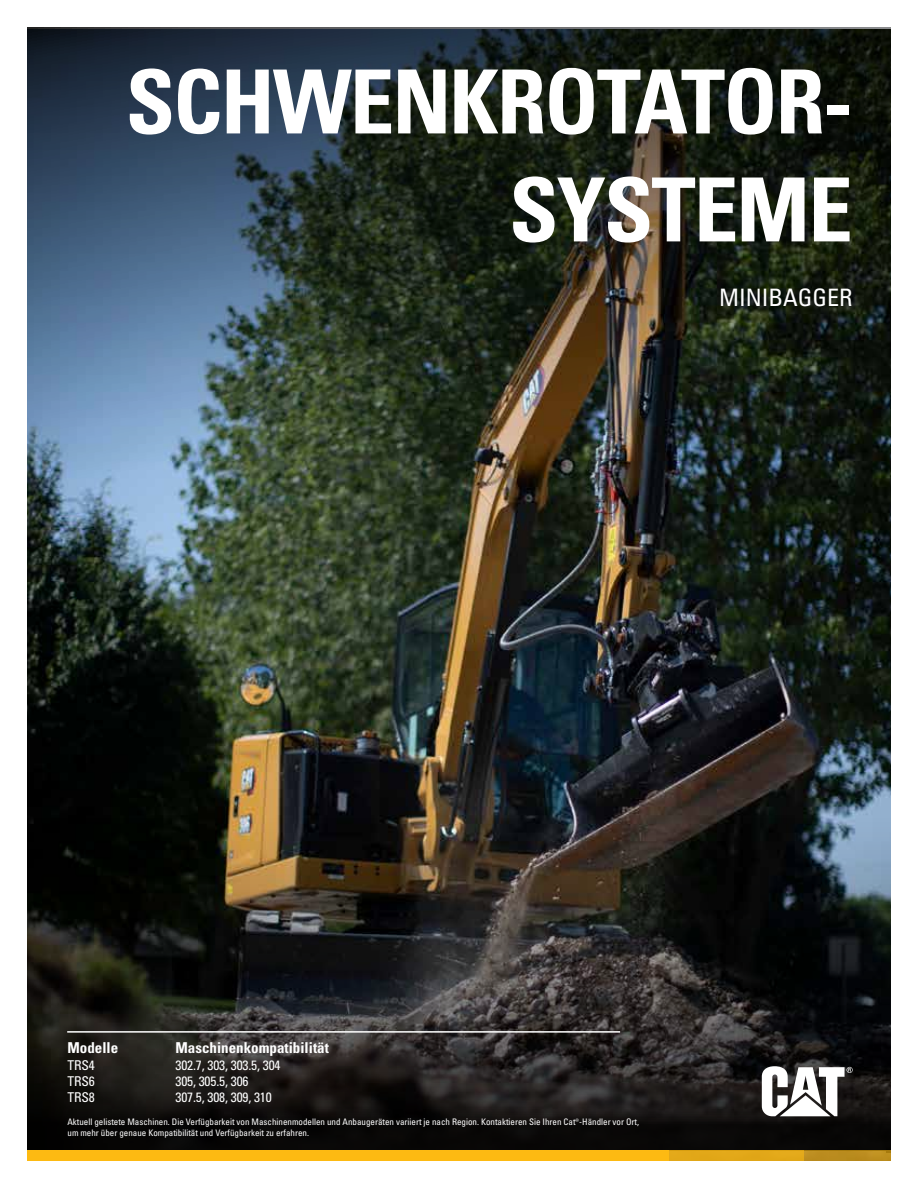
<style>
.page{position:relative;width:918px;height:1188px;background:#fff}
.page>*{position:absolute;margin:0;border:0;box-sizing:border-box;transform-origin:0 0}
.t1{font:88.5px/108px "Univers LTCYR 67 Bold Cond";letter-spacing:-.02em;color:#fff;text-align:right}
.t2{font:condensed 24px "Univers LTCYR 57";color:#fff}
.t3{font:15px "Univers LTCYR 67 Bold Cond";color:#fff}
.t4{font:condensed 13.5px "Univers LTCYR 57";letter-spacing:-.01em;color:#fff}
.t5{font:condensed 9px/10.8px "Univers LTCYR 57";color:#fff}
</style>
<div class="page">
<img style="left:27px;top:627px;width:864px;height:524px">
<img style="left:27px;top:27px;width:864px;height:600px">
<svg style="left:27px;top:724px;width:864px;height:426px;background:#23211e"></svg>
<svg style="left:886px;top:1138px;width:5px;height:13px"></svg>
<div style="left:27px;top:1151px;width:641px;height:10px;background:#fdba12"></div>
<div style="left:667px;top:1151px;width:137px;height:10px;background:#e2a819"></div>
<div style="left:804px;top:1151px;width:87px;height:10px;background:#bb8c1e"></div>
<svg style="left:762px;top:1066px;width:91px;height:50px"></svg>
<hr style="left:67px;top:1031px;width:553px;height:2px;background:#fff">
<h1 class="t1" style="left:126px;top:47px;width:728px">SCHWENKROTATOR-<br>SYSTEME</h1>
<h2 class="t2" style="left:719px;top:283px;width:135px">MINIBAGGER</h2>
<h3 class="t3" style="left:68px;top:1039px;width:52px">Modelle</h3>
<h3 class="t3" style="left:176px;top:1039px;width:155px">Maschinenkompatibilität</h3>
<h3 class="t4" style="left:68px;top:1056px;width:29px">TRS4</h3>
<h3 class="t4" style="left:176px;top:1056px;width:107px">302.7, 303, 303.5, 304</h3>
<h3 class="t4" style="left:68px;top:1073px;width:29px">TRS6</h3>
<h3 class="t4" style="left:176px;top:1073px;width:75px">305, 305.5, 306</h3>
<h3 class="t4" style="left:68px;top:1089px;width:29px">TRS8</h3>
<h3 class="t4" style="left:176px;top:1089px;width:98px">307.5, 308, 309, 310</h3>
<p class="t5" style="left:68px;top:1117px;width:573px">Aktuell gelistete Maschinen. Die Verfügbarkeit von Maschinenmodellen und Anbaugeräten variiert je nach Region. Kontaktieren Sie Ihren Cat®-Händler vor Ort, um mehr über genaue Kompatibilität und Verfügbarkeit zu erfahren.</p>
</div>
